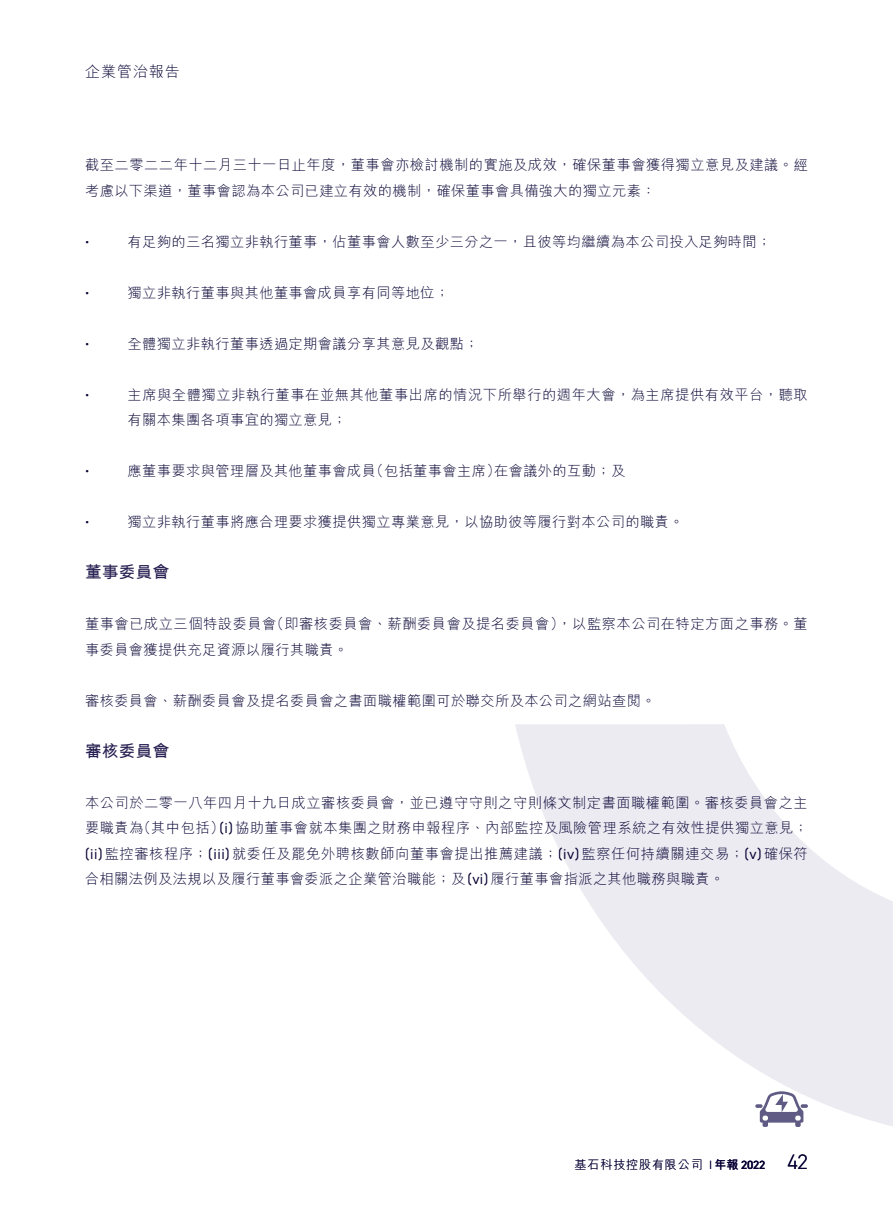
<style>
.page{position:relative;width:893px;height:1212px;background:#fff}
.page>*{position:absolute;margin:0;border:0;box-sizing:border-box;transform-origin:0 0}
.t1{font:700 16.5px "M Hei HK";letter-spacing:.03em;color:#261f51}
.t2{font:300 15px "M Hei HK";letter-spacing:.07em;color:#060033}
.t3{font:300 14.25px/25.5px "M Hei HK";letter-spacing:.03em;color:#060033}
.t4{font:14.25px "DIN2014";color:#060033}
.t5{font:300 12px "M Hei HK";letter-spacing:.075em;color:#060033}
.s1{font-family:"DIN2014";font-weight:400}
.s2{font-family:"DIN2014"}
.s3{font-weight:700}
.s4{font-family:"DIN2014";font-weight:600}
.s5{font-family:"DIN2014";font-size:21px}
</style>
<div class="page">
<svg style="left:515px;top:724px;width:378px;height:402px;fill:#ecebf2"></svg>
<svg style="left:755px;top:1091px;width:53px;height:36px"></svg>
<p class="t2" style="left:85px;top:64px;width:96px">企業管治報告</p>
<p class="t3" style="left:85px;top:152px;width:724px">截至二零二二年十二月三十一日止年度，董事會亦檢討機制的實施及成效，確保董事會獲得獨立意見及建議。經考慮以下渠道，董事會認為本公司已建立有效的機制，確保董事會具備強大的獨立元素：</p>
<p class="t4" style="left:85px;top:233px;width:6px">•</p>
<p class="t3" style="left:128px;top:228px;width:645px">有足夠的三名獨立非執行董事，佔董事會人數至少三分之一，且彼等均繼續為本公司投入足夠時間；</p>
<p class="t4" style="left:85px;top:284px;width:6px">•</p>
<p class="t3" style="left:128px;top:279px;width:323px">獨立非執行董事與其他董事會成員享有同等地位；</p>
<p class="t4" style="left:85px;top:335px;width:6px">•</p>
<p class="t3" style="left:128px;top:330px;width:353px">全體獨立非執行董事透過定期會議分享其意見及觀點；</p>
<p class="t4" style="left:85px;top:386px;width:6px">•</p>
<p class="t3" style="left:128px;top:381px;width:682px">主席與全體獨立非執行董事在並無其他董事出席的情況下所舉行的週年大會，為主席提供有效平台，聽取有關本集團各項事宜的獨立意見；</p>
<p class="t4" style="left:85px;top:462px;width:6px">•</p>
<p class="t3" style="left:128px;top:458px;width:499px">應董事要求與管理層及其他董事會成員（包括董事會主席）在會議外的互動；及</p>
<p class="t4" style="left:85px;top:513px;width:6px">•</p>
<p class="t3" style="left:128px;top:509px;width:557px">獨立非執行董事將應合理要求獲提供獨立專業意見，以協助彼等履行對本公司的職責。</p>
<p class="t1" style="left:85px;top:560px;width:86px">董事委員會</p>
<p class="t3" style="left:85px;top:611px;width:724px">董事會已成立三個特設委員會（即審核委員會、薪酬委員會及提名委員會），以監察本公司在特定方面之事務。董事委員會獲提供充足資源以履行其職責。</p>
<p class="t3" style="left:85px;top:687px;width:572px">審核委員會、薪酬委員會及提名委員會之書面職權範圍可於聯交所及本公司之網站查閱。</p>
<p class="t1" style="left:85px;top:738px;width:86px">審核委員會</p>
<p class="t3" style="left:85px;top:789px;width:724px;text-align:justify">本公司於二零一八年四月十九日成立審核委員會，並已遵守守則之守則條文制定書面職權範圍。審核委員會之主要職責為（其中包括）<span class="s1">(i)</span>協助董事會就本集團之財務申報程序、內部監控及風險管理系統之有效性提供獨立意見；<span class="s1">(ii)</span>監控審核程序；<span class="s1">(iii)</span>就委任及罷免外聘核數師向董事會提出推薦建議；<span class="s1">(iv)</span>監察任何持續關連交易；<span class="s1">(v)</span>確保符合相關法例及法規以及履行董事會委派之企業管治職能；及<span class="s1">(vi)</span>履行董事會指派之其他職務與職責。</p>
<p class="t5" style="left:575px;top:1158px;width:235px">基石科技控股有限公司 <span class="s2">I</span> <span class="s3">年報</span> <span class="s4">2022</span> <span class="s5">42</span></p>
</div>
